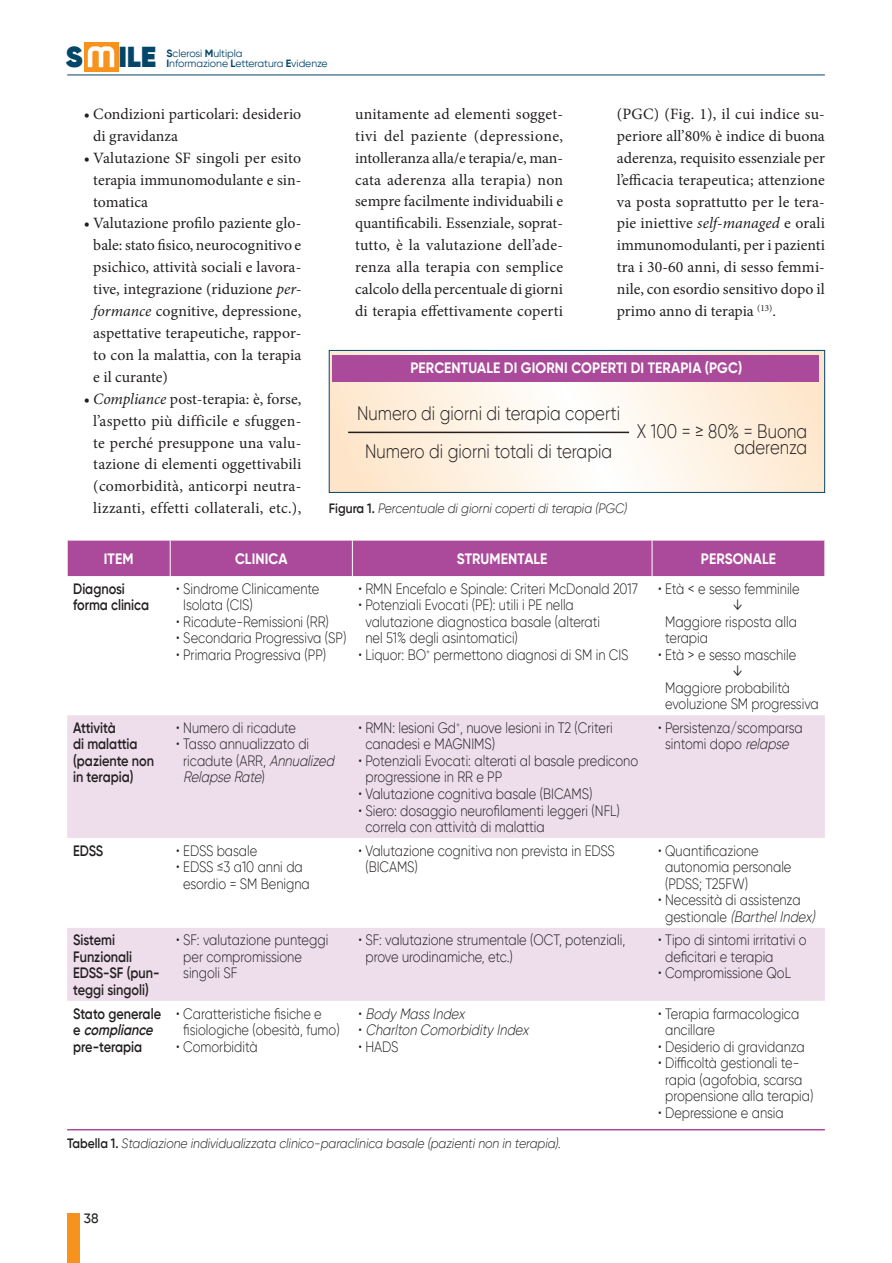
<style>
.page{position:relative;width:892px;height:1263px;background:#fff}
.page>*{position:absolute;margin:0;border:0;box-sizing:border-box;transform-origin:0 0}
.t1{font:800 28.8px "Gilroy";color:#04466a}
.t2{font:300 19.5px/16.5px "Gilroy";color:#231f20;text-align:right;scale:.85 1}
._01-Testo{font:15.75px/21.9px "Minion Pro";letter-spacing:.005em;color:#231f20;text-align:justify}
.t3{font:300 15px/16.5px "Gilroy";color:#231f20;scale:.85 1}
.t4{font:600 15px/16.5px "Gilroy";color:#231f20;scale:.85 1}
.t5{font:700 15px "Gilroy";letter-spacing:.01em;color:#fff;scale:.91 1}
.t6{font:italic 300 15px "Gilroy";color:#231f20;scale:.85 1}
.t7{font:15px "Gilroy";color:#231f20;scale:.85 1}
.Testo_BASE_-_Bullet{font:italic 300 13.5px "Gilroy";letter-spacing:-.005em;color:#231f20;scale:.9 1}
.t8{font:500 13.5px "Gilroy";color:#231f20}
.t9{font:10.5px "Gilroy";letter-spacing:-.01em;color:#04466a}
.s1{font-weight:700}
.s2{font-style:italic}
.s3{font-weight:600;font-style:normal}
.s4{font-style:normal}
</style>
<div class="page">
<hr style="left:67px;top:75px;width:757px;height:1px;background:#04466a">
<div style="left:84px;top:42px;width:34px;height:30px;background:#f7931d"></div>
<svg style="left:87px;top:46px;width:28px;height:22px"></svg>
<div style="left:67px;top:1213px;width:13px;height:49px;background:#f7931d"></div>
<svg style="left:331px;top:352px;width:491px;height:138px"></svg>
<div style="left:329px;top:350px;width:495px;height:142px;border:1px solid #04466a"></div>
<div style="left:68px;top:540px;width:756px;height:36px;background:#ab4a9a"></div>
<div style="left:67px;top:715px;width:757px;height:122px;background:#eedeec"></div>
<svg style="left:67px;top:837px;width:757px;height:164px"></svg>
<hr style="left:170px;top:540px;width:1px;height:36px;background:#fff">
<hr style="left:352px;top:540px;width:1px;height:36px;background:#fff">
<hr style="left:651px;top:540px;width:1px;height:36px;background:#fff">
<hr style="left:67px;top:1128px;width:757px;height:2px;background:#ab4a9a">
<div style="left:332px;top:355px;width:486px;height:27px;background:#ab4a9a"></div>
<hr style="left:348px;top:431px;width:280px;height:2px;background:#231f20">
<h1 class="t1" style="left:66px;top:39px;width:92px">S ILE</h1>
<p class="t9" style="left:166px;top:47px;width:77px"><span class="s1">S</span>clerosi <span class="s1">M</span>ultipla</p>
<p class="t9" style="left:166px;top:57px;width:162px"><span class="s1">I</span>nformazione <span class="s1">L</span>etteratura <span class="s1">E</span>videnze</p>
<p class="_01-Testo" style="left:93px;top:103px;width:209px;text-indent:-10px">• Condizioni particolari: desiderio di gravidanza</p>
<p class="_01-Testo" style="left:93px;top:147px;width:209px;text-indent:-10px">• Valutazione SF singoli per esito terapia immunomodulante e sin&shy;tomatica</p>
<p class="_01-Testo" style="left:93px;top:212px;width:209px;text-indent:-10px">• Valutazione profilo paziente glo&shy;bale: stato fisico, neurocognitivo e psichico, attività sociali e lavora&shy;tive, integrazione (riduzione <span class="s2">per&shy;formance</span> cognitive, depressione, aspettative terapeutiche, rappor&shy;to con la malattia, con la terapia e il curante)</p>
<p class="_01-Testo" style="left:93px;top:388px;width:209px;text-indent:-10px">• <span class="s2">Compliance</span> post-terapia: è, forse, l’aspetto più difficile e sfuggen&shy;te perché presuppone una valu&shy;tazione di elementi oggettivabili (comorbidità, anticorpi neutra&shy;lizzanti, effetti collaterali, etc.),</p>
<p class="_01-Testo" style="left:355px;top:103px;width:209px">unitamente ad elementi sogget&shy;tivi del paziente (depressione, intolleranza alla/e terapia/e, man&shy;cata aderenza alla terapia) non sempre facilmente individuabili e quantificabili. Essenziale, soprat&shy;tutto, è la valutazione dell’ade&shy;renza alla terapia con semplice calcolo della percentuale di giorni di terapia effettivamente coperti</p>
<p class="_01-Testo" style="left:616px;top:103px;width:209px">(PGC) (Fig. 1), il cui indice su&shy;periore all’80% è indice di buona aderenza, requisito essenziale per l’efficacia terapeutica; attenzione va posta soprattutto per le tera&shy;pie iniettive <span class="s2">self-managed</span> e orali immunomodulanti, per i pazienti tra i 30-60 anni, di sesso femmi&shy;nile, con esordio sensitivo dopo il primo anno di terapia <sup>(13)</sup>.</p>
<p class="t5" style="left:410px;top:358px;width:366px">PERCENTUALE DI GIORNI COPERTI DI TERAPIA (PGC)</p>
<p class="t2" style="left:357px;top:405px;width:310px">Numero di giorni di terapia coperti</p>
<p class="t2" style="left:365px;top:442px;width:292px">Numero di giorni totali di terapia</p>
<p class="t2" style="left:636px;top:422px;width:202px">X 100 = ≥ 80% = Buona aderenza</p>
<p class="Testo_BASE_-_Bullet" style="left:329px;top:500px;width:332px"><span class="s3">Figura 1.</span> Percentuale di giorni coperti di terapia (PGC)</p>
<p class="t5" style="left:104px;top:549px;width:34px">ITEM</p>
<p class="t5" style="left:235px;top:549px;width:59px">CLINICA</p>
<p class="t5" style="left:456px;top:549px;width:101px">STRUMENTALE</p>
<p class="t5" style="left:700px;top:549px;width:84px">PERSONALE</p>
<p class="t4" style="left:73px;top:580px;width:62px">Diagnosi</p>
<p class="t4" style="left:73px;top:596px;width:91px">forma clinica</p>
<p class="t3" style="left:183px;top:580px;width:162px;text-indent:-7px">• Sindrome Clinicamente<br>Isolata (CIS)</p>
<p class="t3" style="left:176px;top:613px;width:181px">• Ricadute-Remissioni (RR)</p>
<p class="t3" style="left:176px;top:629px;width:201px">• Secondaria Progressiva (SP)</p>
<p class="t3" style="left:176px;top:646px;width:178px">• Primaria Progressiva (PP)</p>
<p class="t3" style="left:358px;top:580px;width:330px">• RMN Encefalo e Spinale: Criteri McDonald 2017</p>
<p class="t3" style="left:365px;top:596px;width:277px;text-indent:-7px">• Potenziali Evocati (PE): utili i PE nella valutazione diagnostica basale (alterati nel 51% degli asintomatici)</p>
<p class="t3" style="left:358px;top:646px;width:319px">• Liquor: BO<sup>+</sup> permettono diagnosi di SM in CIS</p>
<p class="t3" style="left:657px;top:580px;width:168px">• Età &lt; e sesso femminile</p>
<p class="t7" style="left:732px;top:595px;width:12px">↓</p>
<p class="t3" style="left:664px;top:613px;width:156px">Maggiore risposta alla</p>
<p class="t3" style="left:664px;top:629px;width:52px">terapia</p>
<p class="t3" style="left:657px;top:646px;width:164px">• Età &gt; e sesso maschile</p>
<p class="t7" style="left:732px;top:661px;width:12px">↓</p>
<p class="t3" style="left:664px;top:679px;width:148px">Maggiore probabilità</p>
<p class="t3" style="left:664px;top:695px;width:182px">evoluzione SM progressiva</p>
<p class="t4" style="left:73px;top:719px;width:52px">Attività</p>
<p class="t4" style="left:73px;top:735px;width:97px">di malattia (paziente non in terapia)</p>
<p class="t3" style="left:176px;top:719px;width:142px">• Numero di ricadute</p>
<p class="t3" style="left:183px;top:735px;width:183px;text-indent:-7px">• Tasso annualizzato di ricadute (ARR, <span class="s2">Annualized<br>Relapse Rate</span>)</p>
<p class="t4" style="left:73px;top:841px;width:37px">EDSS</p>
<p class="t3" style="left:176px;top:841px;width:97px">• EDSS basale</p>
<p class="t3" style="left:176px;top:858px;width:159px;text-align:center">• EDSS ≤3 a10 anni da esordio = SM Benigna</p>
<p class="t3" style="left:365px;top:719px;width:292px;text-indent:-7px">• RMN: lesioni Gd<sup>+</sup>, nuove lesioni in T2 (Criteri canadesi e MAGNIMS)</p>
<p class="t3" style="left:365px;top:752px;width:322px;text-indent:-7px">• Potenziali Evocati: alterati al basale predicono progressione in RR e PP</p>
<p class="t3" style="left:358px;top:785px;width:276px">• Valutazione cognitiva basale (BICAMS)</p>
<p class="t3" style="left:365px;top:801px;width:301px;text-indent:-7px">• Siero: dosaggio neurofilamenti leggeri (NFL) correla con attività di malattia</p>
<p class="t3" style="left:657px;top:719px;width:171px;text-align:center">• Persistenza/scomparsa sintomi dopo <span class="s2">relapse</span></p>
<p class="t3" style="left:365px;top:841px;width:295px;text-indent:-7px">• Valutazione cognitiva non prevista in EDSS (BICAMS)</p>
<p class="t3" style="left:664px;top:841px;width:150px;text-indent:-7px">• Quantificazione autonomia personale (PDSS; T25FW)</p>
<p class="t3" style="left:664px;top:891px;width:182px;text-indent:-7px">• Necessità di assistenza<br>g e s t i o n a l e <span class="s2">(BarthelIndex)</span></p>
<p class="t4" style="left:73px;top:931px;width:51px">Sistemi</p>
<p class="t4" style="left:73px;top:948px;width:103px">Funzionali<br>EDSS-SF (pun&shy;teggi singoli)</p>
<p class="t3" style="left:183px;top:931px;width:172px;text-indent:-7px">• SF: valutazione punteggi per compromissione singoli SF</p>
<p class="t3" style="left:365px;top:931px;width:307px;text-indent:-7px">• SF: valutazione strumentale (OCT, potenziali, prove urodinamiche, etc.)</p>
<p class="t3" style="left:664px;top:931px;width:168px;text-indent:-7px">• Tipo di sintomi irritativi o deficitari e terapia</p>
<p class="t3" style="left:657px;top:964px;width:158px">• Compromissione QoL</p>
<p class="t4" style="left:73px;top:1004px;width:105px">Stato generale e <span class="s2">compliance </span>pre-terapia</p>
<p class="t3" style="left:183px;top:1004px;width:185px;text-indent:-7px">• Caratteristiche fisiche e fisiologiche (obesità, fumo)</p>
<p class="t3" style="left:176px;top:1037px;width:97px">• Comorbidità</p>
<p class="t6" style="left:358px;top:1003px;width:130px"><span class="s4">•</span> Body MassIndex</p>
<p class="t6" style="left:358px;top:1020px;width:206px"><span class="s4">•</span> Charlton Comorbidity Index</p>
<p class="t3" style="left:358px;top:1037px;width:49px">• HADS</p>
<p class="Testo_BASE_-_Bullet" style="left:67px;top:1134px;width:550px"><span class="s3">Tabella 1.</span> Stadiazione individualizzata clinico-paraclinica basale (pazienti non in terapia).</p>
<p class="t8" style="left:84px;top:1209px;width:16px">38</p>
<p class="t3" style="left:664px;top:1004px;width:159px;text-indent:-7px">• Terapia farmacologica ancillare</p>
<p class="t3" style="left:657px;top:1037px;width:174px">• Desiderio di gravidanza</p>
<p class="t3" style="left:664px;top:1054px;width:176px;text-indent:-7px">• Difficoltà gestionali te&shy;rapia (agofobia, scarsa propensione alla terapia)</p>
<p class="t3" style="left:657px;top:1103px;width:149px">• Depressione e ansia</p>
</div>
